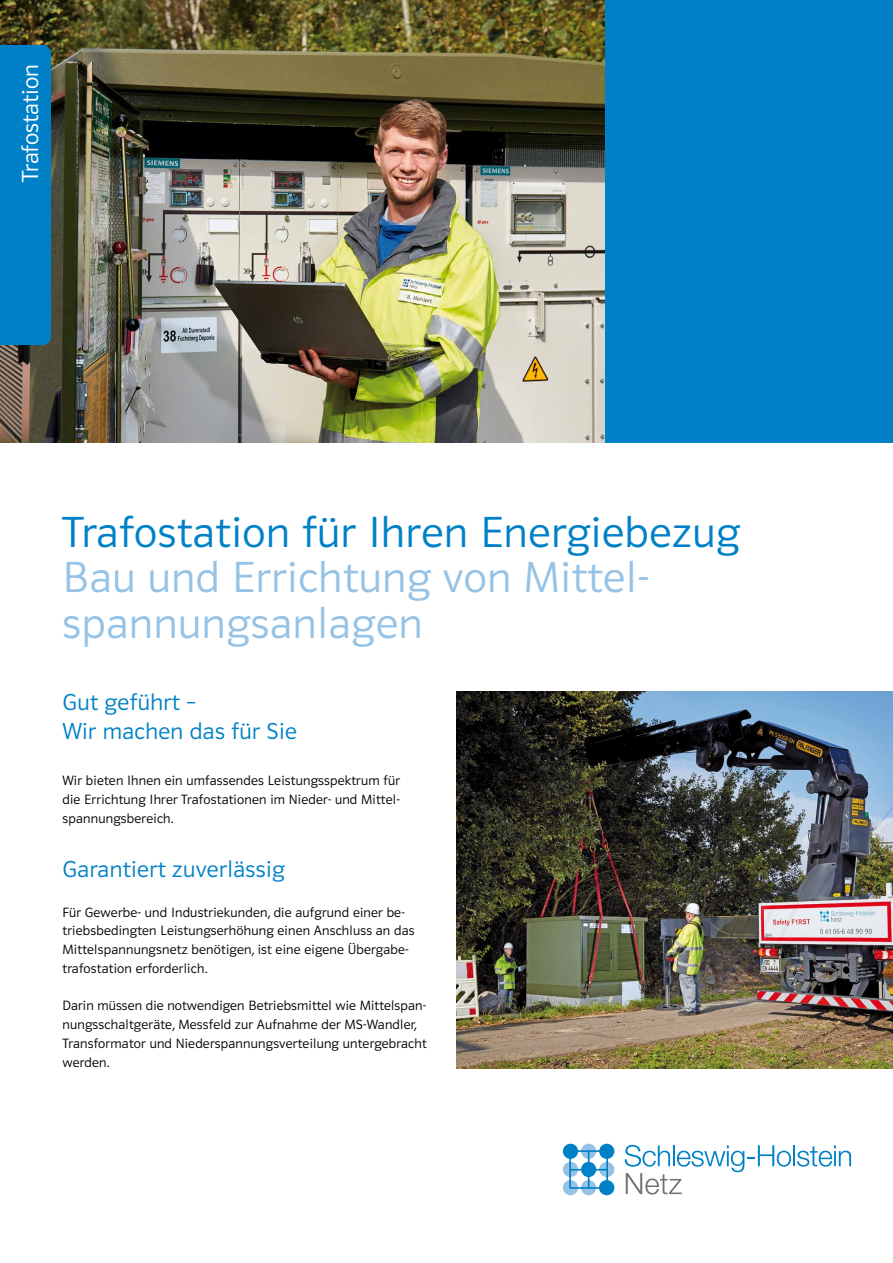
<style>
.page{position:relative;width:893px;height:1263px;background:#fff}
.page>*{position:absolute;margin:0;border:0;box-sizing:border-box;transform-origin:0 0}
.t1{font:45px/45px "Polo 22 K Leicht";letter-spacing:.015em;color:#96c3e5}
.t2{font:45px "Polo 22 K Leicht";letter-spacing:.015em;color:#0081c7}
.t3{font:24px/28.8px "Polo 22 K Leicht";letter-spacing:.015em;color:#0081c7}
.t4{font:24px "Polo 11 K Leicht";letter-spacing:.005em;color:#fff}
.t5{font:13.95px/18.8px "Polo 11 K Leicht";letter-spacing:.015em;color:#000}
</style>
<div class="page">
<img style="left:0;top:0;width:606px;height:442px">
<div style="left:606px;top:0;width:287px;height:442px;background:#0081c7"></div>
<div style="left:0;top:45px;width:51px;height:300px;background:#0081c7"></div>
<div style="left:563px;top:1144px;width:15px;height:15px;background:#0081c7;border-radius:50%"></div>
<div style="left:581px;top:1144px;width:15px;height:15px;background:#96c3e5;border-radius:50%"></div>
<div style="left:599px;top:1144px;width:15px;height:15px;background:#0081c7;border-radius:50%"></div>
<div style="left:563px;top:1162px;width:15px;height:15px;background:#96c3e5;border-radius:50%"></div>
<div style="left:599px;top:1162px;width:15px;height:15px;background:#96c3e5;border-radius:50%"></div>
<div style="left:563px;top:1180px;width:15px;height:15px;background:#96c3e5;border-radius:50%"></div>
<div style="left:581px;top:1180px;width:15px;height:15px;background:#96c3e5;border-radius:50%"></div>
<div style="left:599px;top:1180px;width:15px;height:15px;background:#0081c7;border-radius:50%"></div>
<svg style="left:569px;top:1150px;width:39px;height:39px"></svg>
<hr style="left:793px;top:1145px;width:2px;height:21px;background:#0081c7">
<svg style="left:797px;top:1145px;width:54px;height:22px"></svg>
<svg style="left:624px;top:1145px;width:167px;height:49px"></svg>
<div style="left:581px;top:1162px;width:15px;height:15px;background:#0081c7;border-radius:50%"></div>
<img style="left:456px;top:691px;width:437px;height:377px">
<h2 class="t4" style="left:18px;top:182px;width:120px;rotate:-90deg">Trafostation</h2>
<h1 class="t2" style="left:63px;top:509px;width:679px">Trafostation für Ihren Energiebezug</h1>
<h1 class="t1" style="left:63px;top:555px;width:588px">Bau und Errichtung von Mittel&shy;spannungsanlagen</h1>
<h2 class="t3" style="left:63px;top:688px;width:236px">Gut geführt –<br>Wir machen das für Sie</h2>
<p class="t5" style="left:63px;top:771px;width:339px;text-align:justify">Wir bieten Ihnen ein umfassendes Leistungsspektrum für die Errichtung Ihrer Trafostationen im Nieder- und Mittel&shy;spannungsbereich.</p>
<h2 class="t3" style="left:63px;top:855px;width:224px">Garantiert zuverlässig</h2>
<p class="t5" style="left:63px;top:903px;width:354px">Für Gewerbe- und Industriekunden, die aufgrund einer be&shy;triebsbedingten Leistungserhöhung einen Anschluss an das Mittelspannungsnetz benötigen, ist eine eigene Übergabe&shy;trafostation erforderlich.</p>
<p class="t5" style="left:63px;top:996px;width:366px">Darin müssen die notwendigen Betriebsmittel wie Mittelspan&shy;nungsschaltgeräte, Messfeld zur Aufnahme der MS-Wandler, Transformator und Niederspannungsverteilung untergebracht werden.</p>
</div>
